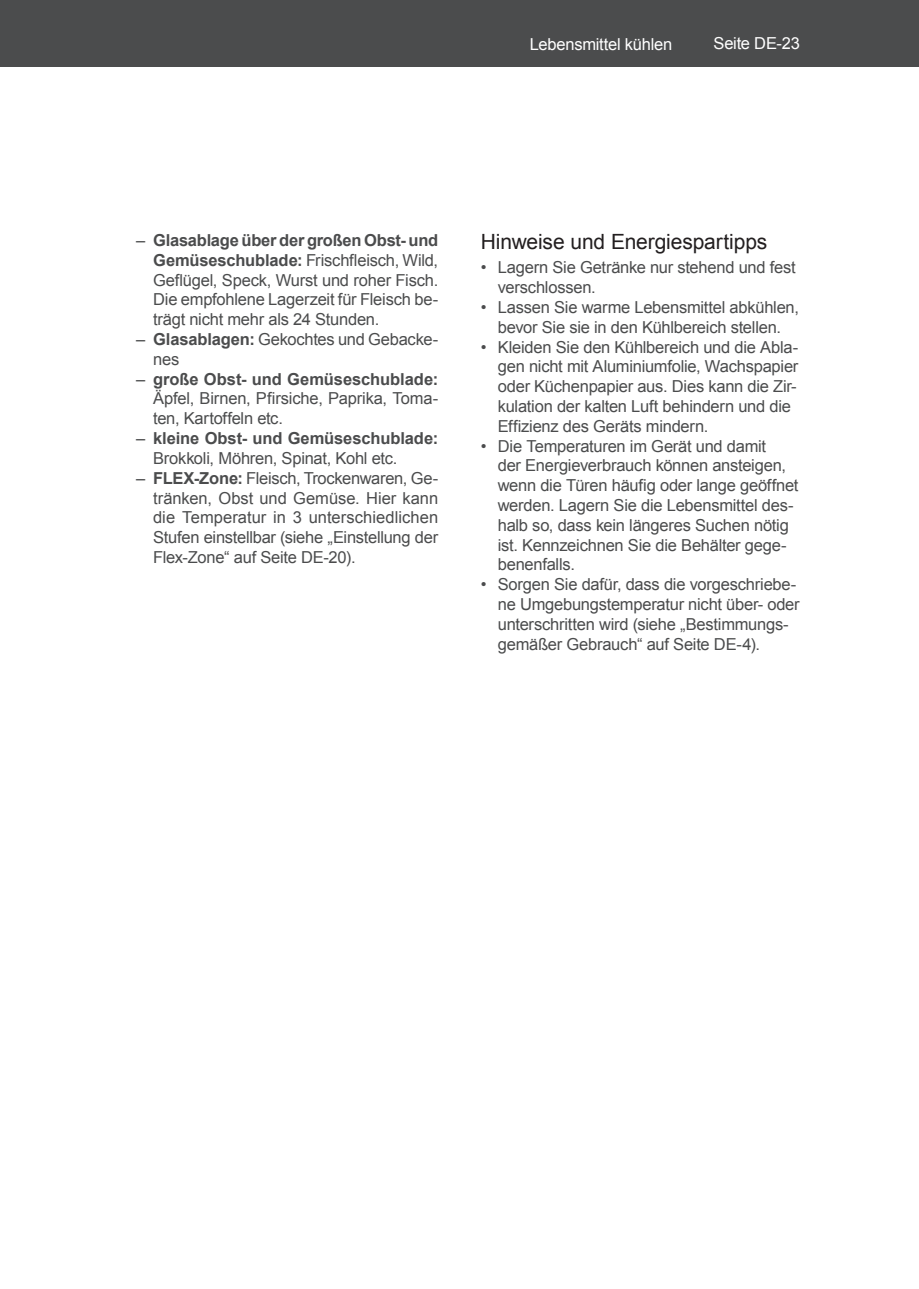
<style>
.page{position:relative;width:919px;height:1289px;background:#fff}
.page>*{position:absolute;margin:0;border:0;box-sizing:border-box;transform-origin:0 0}
.t1{font:21px "Arial";letter-spacing:-.005em;color:#231f20}
.t2{font:16.5px/19.8px "Arial";letter-spacing:-.015em;color:#4b4c4d}
.t3{font:16.5px "Arial";letter-spacing:-.015em;color:#fff}
.s1{font-weight:700}
</style>
<div class="page">
<div style="left:13px;top:0;width:905px;height:67px;background:#4b4c4d"></div>
<div style="left:0;top:0;width:13px;height:67px;background:#4b4c4d"></div>
<p class="t3" style="left:529px;top:33px;width:144px">Lebensmittel kühlen</p>
<p class="t3" style="left:713px;top:33px;width:88px">Seite DE-23</p>
<p class="t2" style="left:153px;top:230px;width:286px;text-align:justify;text-indent:-17px">– <span class="s1">Glasablage über der großen Obst- und Gemüseschublade:</span> Frischfleisch, Wild, Geflügel, Speck, Wurst und roher Fisch.<br>Die empfohlene Lagerzeit für Fleisch be&shy;trägt nicht mehr als 24 Stunden.</p>
<p class="t2" style="left:153px;top:329px;width:286px;text-indent:-17px">– <span class="s1">Glasablagen:</span> Gekochtes und Gebacke&shy;nes</p>
<p class="t2" style="left:153px;top:369px;width:286px;text-align:justify;text-indent:-17px">– <span class="s1">große Obst- und Gemüseschublade:<br></span>Äpfel, Birnen, Pfir siche, Paprika, Toma&shy;ten, Kartoffeln etc.</p>
<p class="t2" style="left:153px;top:428px;width:286px;text-indent:-17px">– <span class="s1">kleine Obst- und Gemüseschublade:<br></span>Brokkoli, Möhren, Spinat, Kohl etc.</p>
<p class="t2" style="left:153px;top:468px;width:286px;text-align:justify;text-indent:-17px">– <span class="s1">FLEX-Zone:</span> Fleisch, Trockenwaren, Ge&shy;tränken, Obst und Gemüse. Hier kann die Temperatur in 3 unterschiedlichen Stufen einstellbar (siehe „Einstellung der Flex-Zone“ auf Seite DE-20).</p>
<p class="t1" style="left:480px;top:228px;width:288px">Hinweise und Energiespartipps</p>
<p class="t2" style="left:497px;top:258px;width:299px;text-indent:-17px">• Lagern Sie Getränke nur stehend und fest verschlossen.</p>
<p class="t2" style="left:480px;top:297px;width:320px;text-align:center">• Lassen Sie warme Lebensmittel abkühlen, bevor Sie sie in den Kühlbereich stellen.</p>
<p class="t2" style="left:497px;top:337px;width:302px;text-indent:-17px">• Kleiden Sie den Kühlbereich und die Abla&shy;gen nicht mit Aluminiumfolie, Wachspapier oder Küchenpapier aus. Dies kann die Zir&shy;kulation der kalten Luft behindern und die Effizienz des Geräts mindern.</p>
<p class="t2" style="left:497px;top:436px;width:302px;text-indent:-17px">• Die Temperaturen im Gerät und damit<br>der Energieverbrauch können ansteigen, wenn die Tü ren häufig oder lange geöffnet werden. Lagern Sie die Lebensmittel des&shy;halb so, dass kein längeres Suchen nötig ist. Kennzeichnen Sie die Behälter gege&shy;benenfalls.</p>
<p class="t2" style="left:497px;top:574px;width:303px;text-indent:-17px">• Sorgen Sie dafür, dass die vorgeschriebe&shy;ne Umgebungstemperatur nicht ü ber- oder unterschritten wird (siehe „Bestimmungs&shy;gemäßer Gebrauch“ auf Seite DE-4).</p>
</div>
